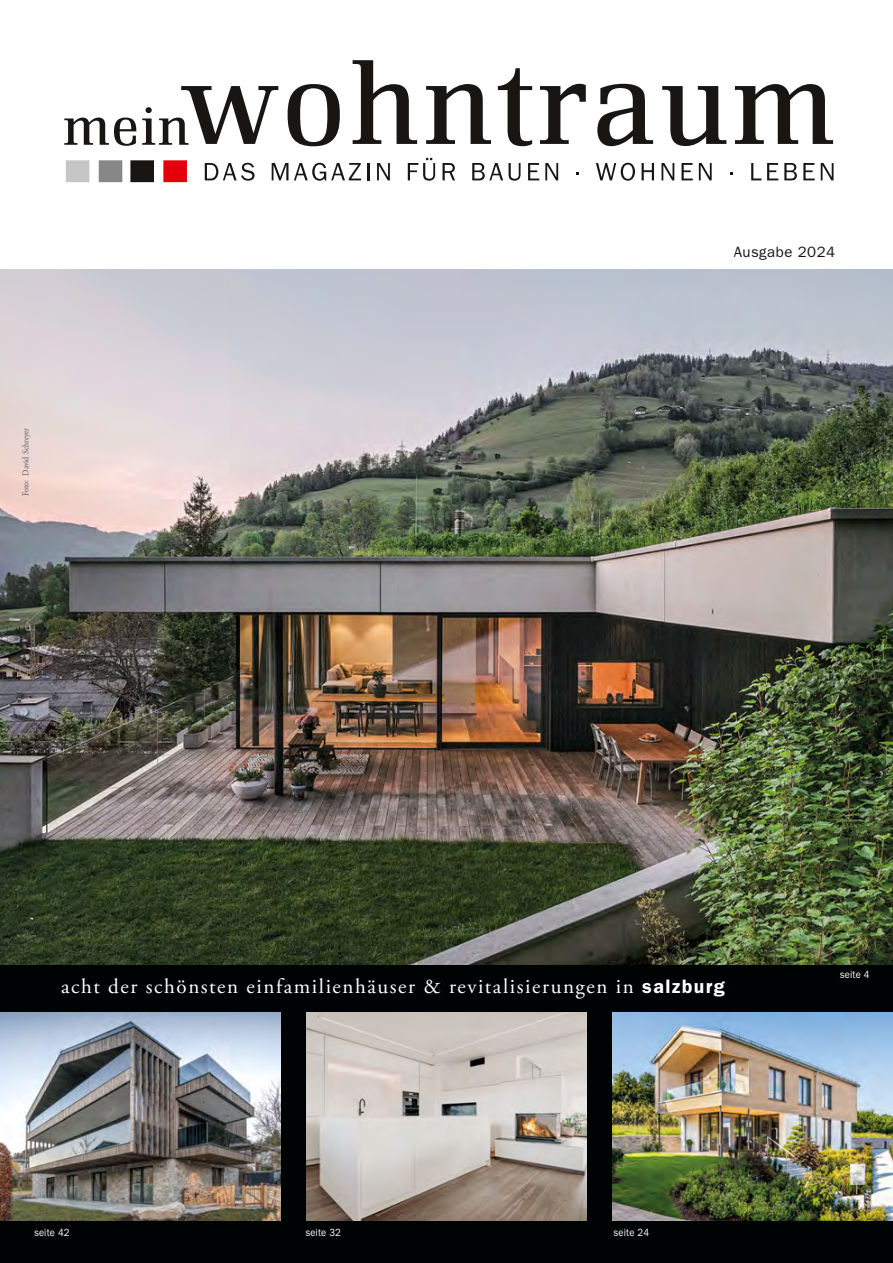
<style>
.page{position:relative;width:893px;height:1263px;background:#fff}
.page>*{position:absolute;margin:0;border:0;box-sizing:border-box;transform-origin:0 0}
.t1{font:21px "Adobe Garamond Pro";letter-spacing:.075em;color:#fff}
.t2{font:15px "ITC Franklin Gothic Std";letter-spacing:.03em;color:#171615}
.t3{font:10.5px "ITC Franklin Gothic Std";letter-spacing:.015em;color:#fff;scale:.9 1}
.t4{font:9px "Adobe Garamond Pro";color:#5d5c5b;scale:.9 1}
.s1{font-family:"ITC Franklin Gothic Std";font-weight:600;font-size:19.5px}
</style>
<div class="page">
<img style="left:0;top:269px;width:893px;height:696px">
<div style="left:0;top:965px;width:893px;height:298px;background:#000304"></div>
<svg style="left:288px;top:84px;width:52px;height:62px"></svg>
<svg style="left:353px;top:60px;width:64px;height:84px"></svg>
<svg style="left:426px;top:84px;width:65px;height:60px"></svg>
<svg style="left:498px;top:68px;width:34px;height:78px"></svg>
<svg style="left:540px;top:84px;width:46px;height:60px"></svg>
<svg style="left:597px;top:84px;width:56px;height:62px"></svg>
<svg style="left:662px;top:86px;width:64px;height:60px"></svg>
<svg style="left:735px;top:84px;width:98px;height:60px"></svg>
<svg style="left:64px;top:118px;width:72px;height:28px"></svg>
<svg style="left:142px;top:86px;width:136px;height:59px"></svg>
<svg style="left:205px;top:163px;width:50px;height:18px"></svg>
<svg style="left:272px;top:163px;width:16px;height:17px"></svg>
<svg style="left:294px;top:163px;width:67px;height:18px"></svg>
<hr style="left:367px;top:163px;width:3px;height:17px;background:#171615">
<svg style="left:377px;top:163px;width:13px;height:17px"></svg>
<svg style="left:408px;top:158px;width:27px;height:23px"></svg>
<svg style="left:443px;top:163px;width:12px;height:17px"></svg>
<svg style="left:472px;top:163px;width:31px;height:17px"></svg>
<svg style="left:509px;top:163px;width:12px;height:18px"></svg>
<svg style="left:528px;top:163px;width:11px;height:17px"></svg>
<svg style="left:545px;top:163px;width:13px;height:17px"></svg>
<svg style="left:596px;top:163px;width:39px;height:18px"></svg>
<svg style="left:642px;top:163px;width:12px;height:17px"></svg>
<svg style="left:661px;top:163px;width:13px;height:17px"></svg>
<svg style="left:681px;top:163px;width:12px;height:17px"></svg>
<svg style="left:699px;top:163px;width:13px;height:17px"></svg>
<svg style="left:751px;top:163px;width:10px;height:17px"></svg>
<svg style="left:767px;top:163px;width:11px;height:17px"></svg>
<svg style="left:784px;top:163px;width:13px;height:17px"></svg>
<svg style="left:803px;top:163px;width:12px;height:17px"></svg>
<svg style="left:821px;top:163px;width:12px;height:17px"></svg>
<div style="left:66px;top:160px;width:23px;height:22px;background:#c6c6c7"></div>
<div style="left:99px;top:160px;width:23px;height:22px;background:#868786"></div>
<div style="left:130px;top:160px;width:24px;height:22px;background:#171615;border:2px solid #171615"></div>
<div style="left:163px;top:160px;width:24px;height:22px;background:#e3000a;border:2px solid #e3000a"></div>
<img style="left:0;top:1012px;width:281px;height:208px">
<img style="left:306px;top:1012px;width:281px;height:208px">
<img style="left:612px;top:1012px;width:281px;height:208px">
<p class="t4" style="left:22px;top:496px;width:77px;rotate:-90deg">Foto: David Schreyer</p>
<p class="t2" style="left:734px;top:247px;width:103px">Ausgabe 2024</p>
<p class="t1" style="left:61px;top:978px;width:665px">acht der schönsten einfamilienhäuser &amp; revitalisierungen in <span class="s1">salzburg</span></p>
<p class="t3" style="left:34px;top:1229px;width:41px">seite 42</p>
<p class="t3" style="left:305px;top:1229px;width:41px">seite 32</p>
<p class="t3" style="left:613px;top:1229px;width:41px">seite 24</p>
<p class="t3" style="left:840px;top:970px;width:35px">seite 4</p>
</div>
